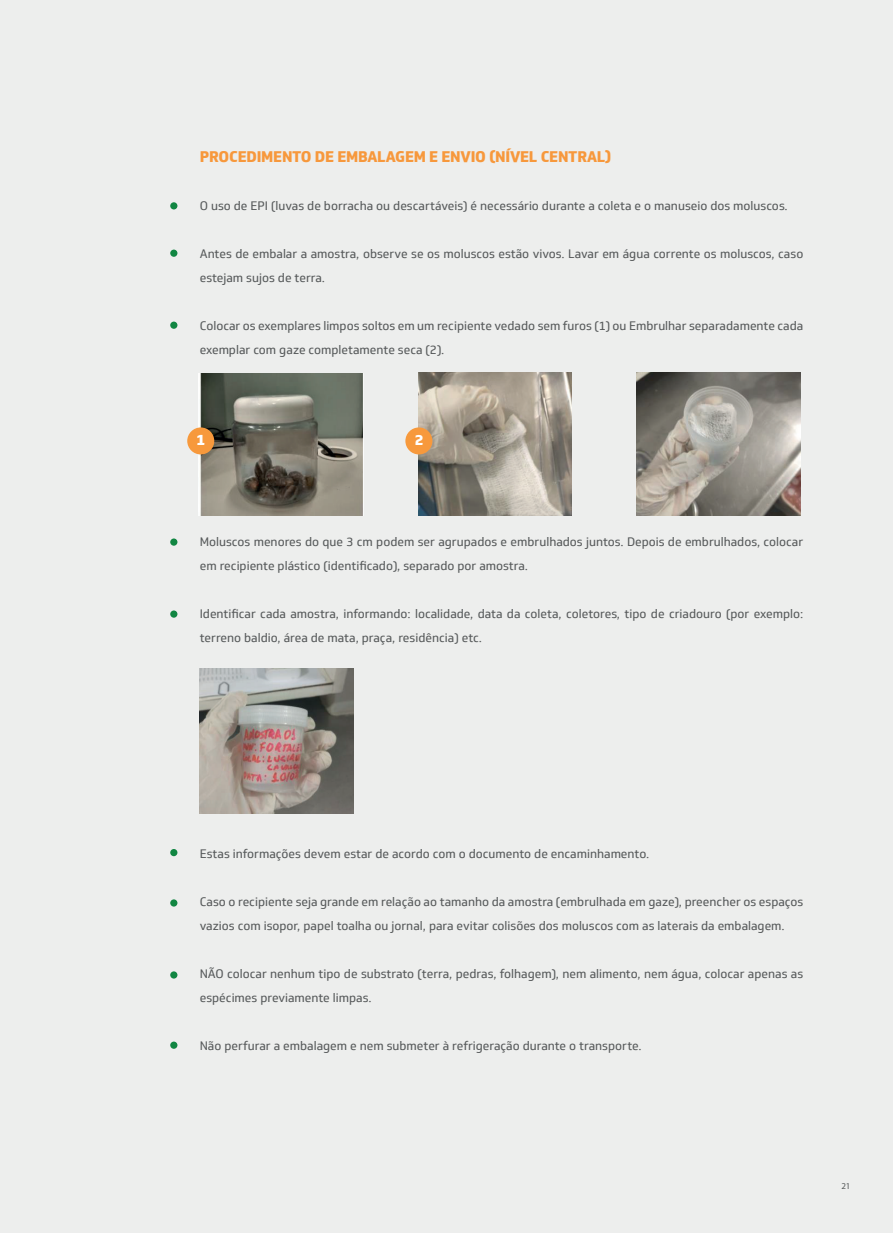
<style>
.page{position:relative;width:893px;height:1233px;background:#fff}
.page>*{position:absolute;margin:0;border:0;box-sizing:border-box;transform-origin:0 0}
.t1{font:800 15px "Soleto";letter-spacing:-.015em;color:#f7983c}
.t2{font:800 14.7px "Soleto";color:#fff}
.t3{font:12px/24px "Soleto";color:#575a5b}
.t4{font:9px "Myriad Pro";color:#575a5b}
</style>
<div class="page">
<div style="left:0;top:0;width:892px;height:1233px;background:#edeeed"></div>
<div style="left:170px;top:202px;width:7px;height:7px;background:#118642;border-radius:50%"></div>
<div style="left:170px;top:322px;width:7px;height:7px;background:#118642;border-radius:50%"></div>
<div style="left:170px;top:849px;width:7px;height:7px;background:#118642;border-radius:50%"></div>
<div style="left:170px;top:971px;width:7px;height:8px;background:#118642;border-radius:50%"></div>
<div style="left:170px;top:610px;width:7px;height:8px;background:#118642;border-radius:50%"></div>
<div style="left:170px;top:899px;width:7px;height:8px;background:#118642;border-radius:50%"></div>
<div style="left:170px;top:1042px;width:7px;height:7px;background:#118642;border-radius:50%"></div>
<div style="left:170px;top:250px;width:7px;height:7px;background:#118642;border-radius:50%"></div>
<div style="left:170px;top:538px;width:7px;height:8px;background:#118642;border-radius:50%"></div>
<img style="left:198px;top:373px;width:166px;height:142px">
<img style="left:418px;top:372px;width:154px;height:144px">
<img style="left:636px;top:373px;width:164px;height:142px">
<div style="left:187px;top:427px;width:27px;height:27px;background:#f7993c;border-radius:50%"></div>
<div style="left:405px;top:427px;width:27px;height:27px;background:#f7993c;border-radius:50%"></div>
<img style="left:199px;top:668px;width:154px;height:145px">
<p class="t1" style="left:200px;top:147px;width:413px">PROCEDIMENTO DE EMBALAGEM E ENVIO (NÍVEL CENTRAL)</p>
<p class="t3" style="left:200px;top:194px;width:589px">O uso de EPI (luvas de borracha ou descartáveis) é necessário durante a coleta e o manuseio dos moluscos.</p>
<p class="t3" style="left:200px;top:242px;width:605px">Antes de embalar a amostra, observe se os moluscos estão vivos. Lavar em água corrente os moluscos, caso estejam sujos de terra.</p>
<p class="t3" style="left:200px;top:314px;width:605px">Colocar os exemplares limpos soltos em um recipiente vedado sem furos (1) ou Embrulhar separadamente cada exemplar com gaze completamente seca (2).</p>
<p class="t2" style="left:196px;top:430px;width:10px">1</p>
<p class="t2" style="left:414px;top:430px;width:10px">2</p>
<p class="t3" style="left:200px;top:530px;width:605px">Moluscos menores do que 3 cm podem ser agrupados e embrulhados juntos. Depois de embrulhados, colocar em recipiente plástico (identificado), separado por amostra.</p>
<p class="t3" style="left:200px;top:602px;width:605px">Identificar cada amostra, informando: localidade, data da coleta, coletores, tipo de criadouro (por exemplo: terreno baldio, área de mata, praça, residência) etc.</p>
<p class="t3" style="left:200px;top:842px;width:451px">Estas informações devem estar de acordo com o documento de encaminhamento.</p>
<p class="t3" style="left:200px;top:890px;width:605px">Caso o recipiente seja grande em relação ao tamanho da amostra (embrulhada em gaze), preencher os espaços vazios com isopor, papel toalha ou jornal, para evitar colisões dos moluscos com as laterais da embalagem.</p>
<p class="t3" style="left:200px;top:962px;width:605px">NÃO colocar nenhum tipo de substrato (terra, pedras, folhagem), nem alimento, nem água, colocar apenas as espécimes previamente limpas.</p>
<p class="t3" style="left:200px;top:1034px;width:443px">Não perfurar a embalagem e nem submeter à refrigeração durante o transporte.</p>
<p class="t4" style="left:841px;top:1180px;width:11px">21</p>
</div>
